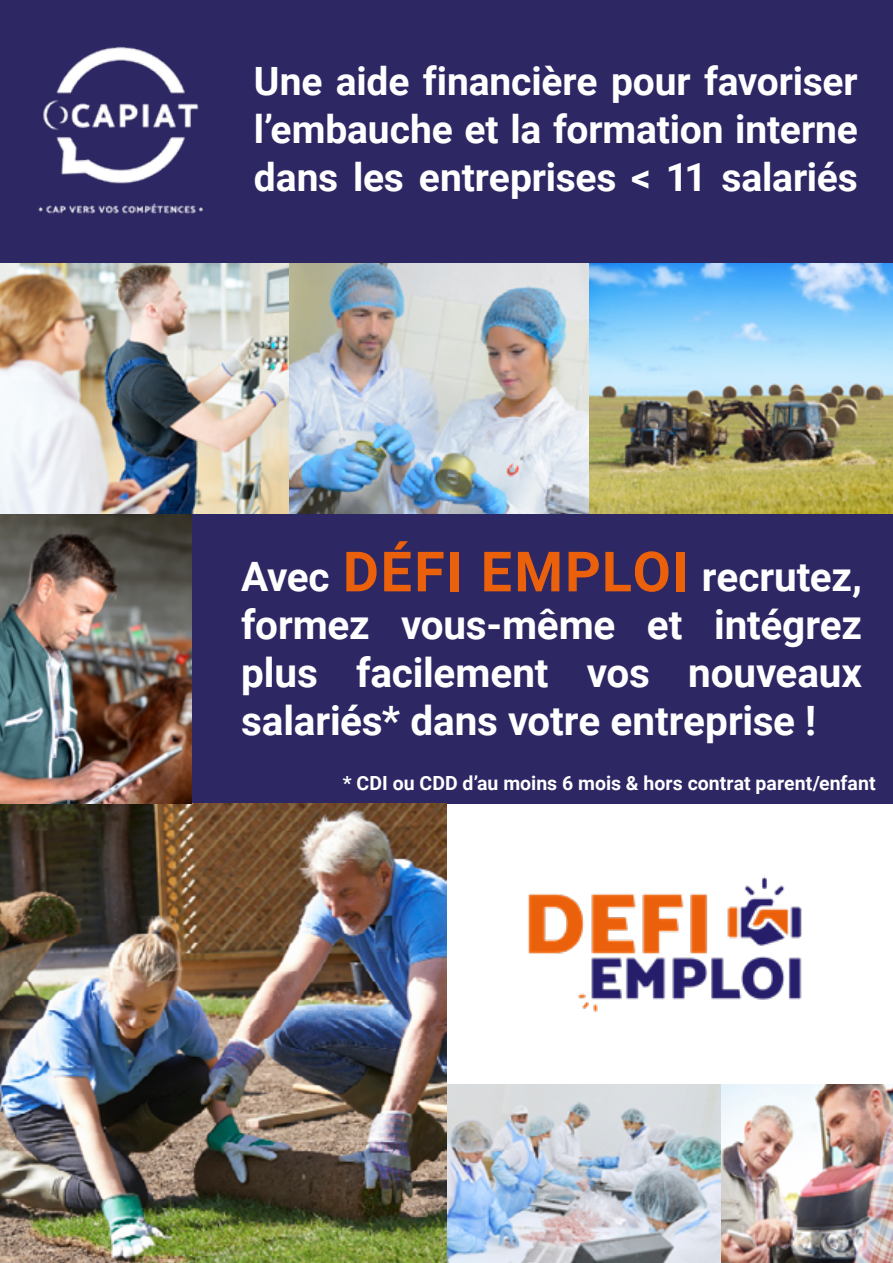
<style>
.page{position:relative;width:893px;height:1263px;background:#fff}
.page>*{position:absolute;margin:0;border:0;box-sizing:border-box;transform-origin:0 0}
.t1{font:700 40.5px/48px "Roboto";letter-spacing:-.005em;color:#fff;text-align:justify}
.t2{font:700 39px/48px "Roboto";letter-spacing:-.005em;color:#fff;text-align:justify}
.t3{font:700 19.5px "Roboto";color:#fff}
.s1{font-size:55.5px;color:#eb600a}
</style>
<div class="page">
<div style="left:0;top:0;width:893px;height:804px;background:#2d2764"></div>
<img style="left:446px;top:1084px;width:447px;height:179px">
<img style="left:0;top:804px;width:446px;height:459px">
<img style="left:589px;top:264px;width:304px;height:250px">
<img style="left:0;top:514px;width:191px;height:290px">
<img style="left:38px;top:46px;width:165px;height:168px">
<img style="left:0;top:264px;width:589px;height:250px">
<img style="left:528px;top:876px;width:274px;height:136px">
<p class="t2" style="left:254px;top:55px;width:605px">Une aide financière pour favoriser l’embauche et la formation interne dans les entreprises &lt; 11 salariés</p>
<p class="t1" style="left:241px;top:551px;width:622px">Avec <span class="s1">DÉFI EMPLOI</span> recrutez, formez vous-même et intégrez plus facilement vos nouveaux salariés* dans votre entreprise !</p>
<p class="t3" style="left:343px;top:769px;width:534px">* CDI ou CDD d’au moins 6 mois &amp; hors contrat parent/enfant</p>
</div>
